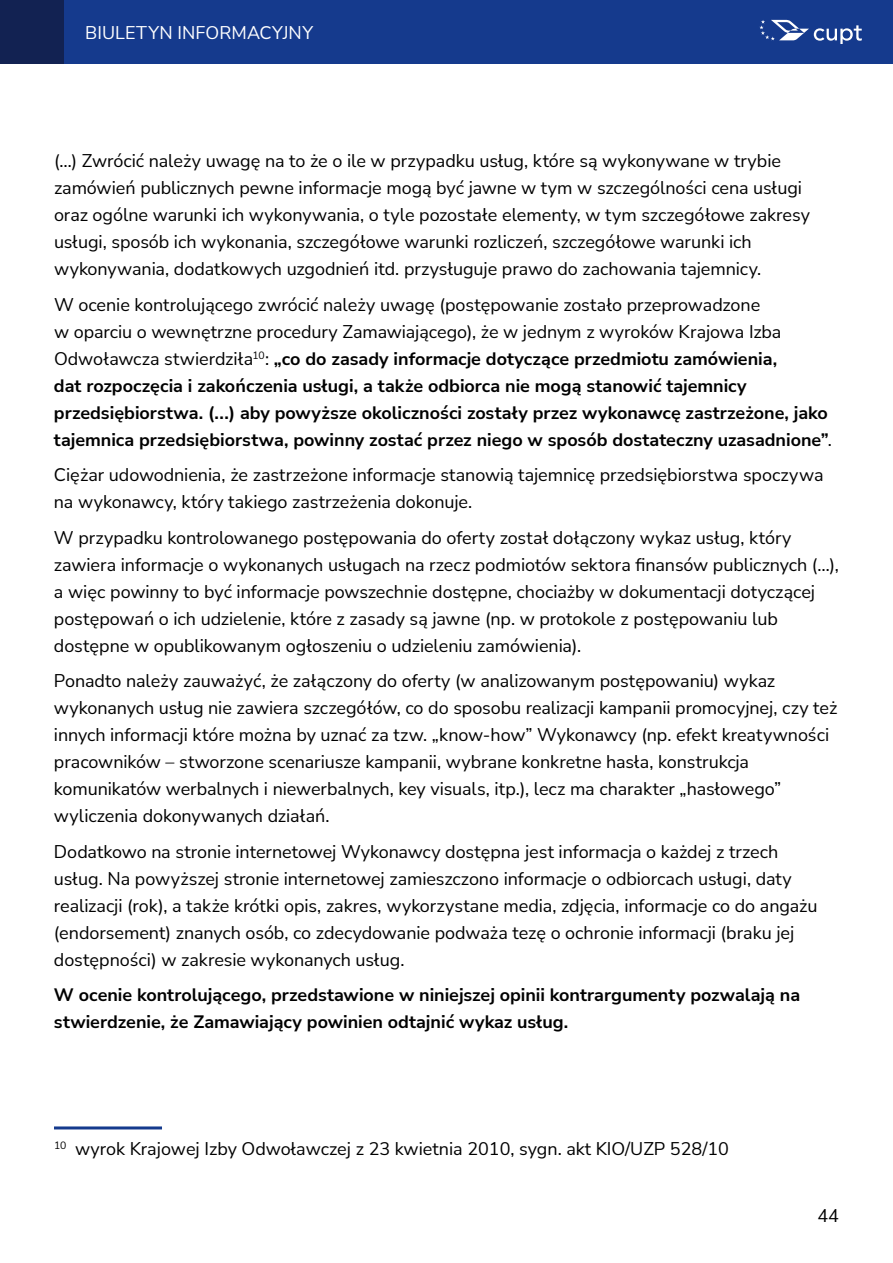
<style>
.page{position:relative;width:893px;height:1263px;background:#fff}
.page>*{position:absolute;margin:0;border:0;box-sizing:border-box;transform-origin:0 0}
.aktualności_treść{font:18px/27px "Nunito Sans";letter-spacing:-.005em;color:#000}
.aktualności_treść-2{font:700 18px/27px "Nunito Sans";color:#000}
.przypis_dolny{font:18px "Nunito Sans";color:#000}
.t1{font:18px "Nunito Sans";letter-spacing:.005em;color:#fff}
.s1{font-weight:400}
</style>
<div class="page">
<hr style="left:54px;top:1126px;width:108px;height:3px;background:#153a8d">
<div style="left:38px;top:0;width:855px;height:64px;background:#153a8d"></div>
<div style="left:0;top:0;width:64px;height:64px;background:#122252"></div>
<svg style="left:759px;top:20px;width:103px;height:24px"></svg>
<p class="t1" style="left:85px;top:20px;width:229px">BIULETYN INFORMACYJNY</p>
<p class="aktualności_treść" style="left:54px;top:147px;width:758px">(…) Zwrócić należy uwagę na to że o ile w przypadku usług, które są wykonywane w trybie zamówień publicznych pewne informacje mogą być jawne w tym w szczególności cena usługi oraz ogólne warunki ich wykonywania, o tyle pozostałe elementy, w tym szczegółowe zakresy usługi, sposób ich wykonania, szczegółowe warunki rozliczeń, szczegółowe warunki ich wykonywania, dodatkowych uzgodnień itd. przysługuje prawo do zachowania tajemnicy.</p>
<p class="aktualności_treść-2" style="left:54px;top:290px;width:779px"><span class="s1">W ocenie kontrolującego zwrócić należy uwagę (postępowanie zostało przeprowadzone<br>w oparciu o wewnętrzne procedury Zamawiającego), że w jednym z wyroków Krajowa Izba Odwoławcza stwierdziła</span><sup>10</sup><span class="s1">:</span> „co do zasady informacje dotyczące przedmiotu zamówienia,<br>dat rozpoczęcia i zakończenia usługi, a także odbiorca nie mogą stanowić tajemnicy przedsiębiorstwa. (...) aby powyższe okoliczności zostały przez wykonawcę zastrzeżone, jako tajemnica przedsiębiorstwa, powinny zostać przez niego w sposób dostateczny uzasadnione”<span class="s1">.</span></p>
<p class="aktualności_treść" style="left:54px;top:461px;width:771px">Ciężar udowodnienia, że zastrzeżone informacje stanowią tajemnicę przedsiębiorstwa spoczywa na wykonawcy, który takiego zastrzeżenia dokonuje.</p>
<p class="aktualności_treść" style="left:54px;top:523px;width:786px">W przypadku kontrolowanego postępowania do oferty został dołączony wykaz usług, który zawiera informacje o wykonanych usługach na rzecz podmiotów sektora finansów publicznych (…), a więc powinny to być informacje powszechnie dostępne, chociażby w dokumentacji dotyczącej postępowań o ich udzielenie, które z zasady są jawne (np. w protokole z postępowaniu lub dostępne w opublikowanym ogłoszeniu o udzieleniu zamówienia).</p>
<p class="aktualności_treść" style="left:54px;top:667px;width:785px">Ponadto należy zauważyć, że załączony do oferty (w analizowanym postępowaniu) wykaz wykonanych usług nie zawiera szczegółów, co do sposobu realizacji kampanii promocyjnej, czy też innych informacji które można by uznać za tzw. „know-how” Wykonawcy (np. efekt kreatywności pracowników – stworzone scenariusze kampanii, wybrane konkretne hasła, konstrukcja komunikatów werbalnych i niewerbalnych, key visuals, itp.), lecz ma charakter „hasłowego” wyliczenia dokonywanych działań.</p>
<p class="aktualności_treść" style="left:54px;top:837px;width:765px">Dodatkowo na stronie internetowej Wykonawcy dostępna jest informacja o każdej z trzech usług. Na powyższej stronie internetowej zamieszczono informacje o odbiorcach usługi, daty realizacji (rok), a także krótki opis, zakres, wykorzystane media, zdjęcia, informacje co do angażu (endorsement) znanych osób, co zdecydowanie podważa tezę o ochronie informacji (braku jej dostępności) w zakresie wykonanych usług.</p>
<p class="aktualności_treść-2" style="left:54px;top:981px;width:748px">W ocenie kontrolującego, przedstawione w niniejszej opinii kontrargumenty pozwalają na stwierdzenie, że Zamawiający powinien odtajnić wykaz usług.</p>
<p class="przypis_dolny" style="left:54px;top:1136px;width:677px"><sup>10</sup> wyrok Krajowej Izby Odwoławczej z 23 kwietnia 2010, sygn. akt KIO/UZP 528/10</p>
<p class="aktualności_treść" style="left:817px;top:1201px;width:23px">44</p>
</div>
